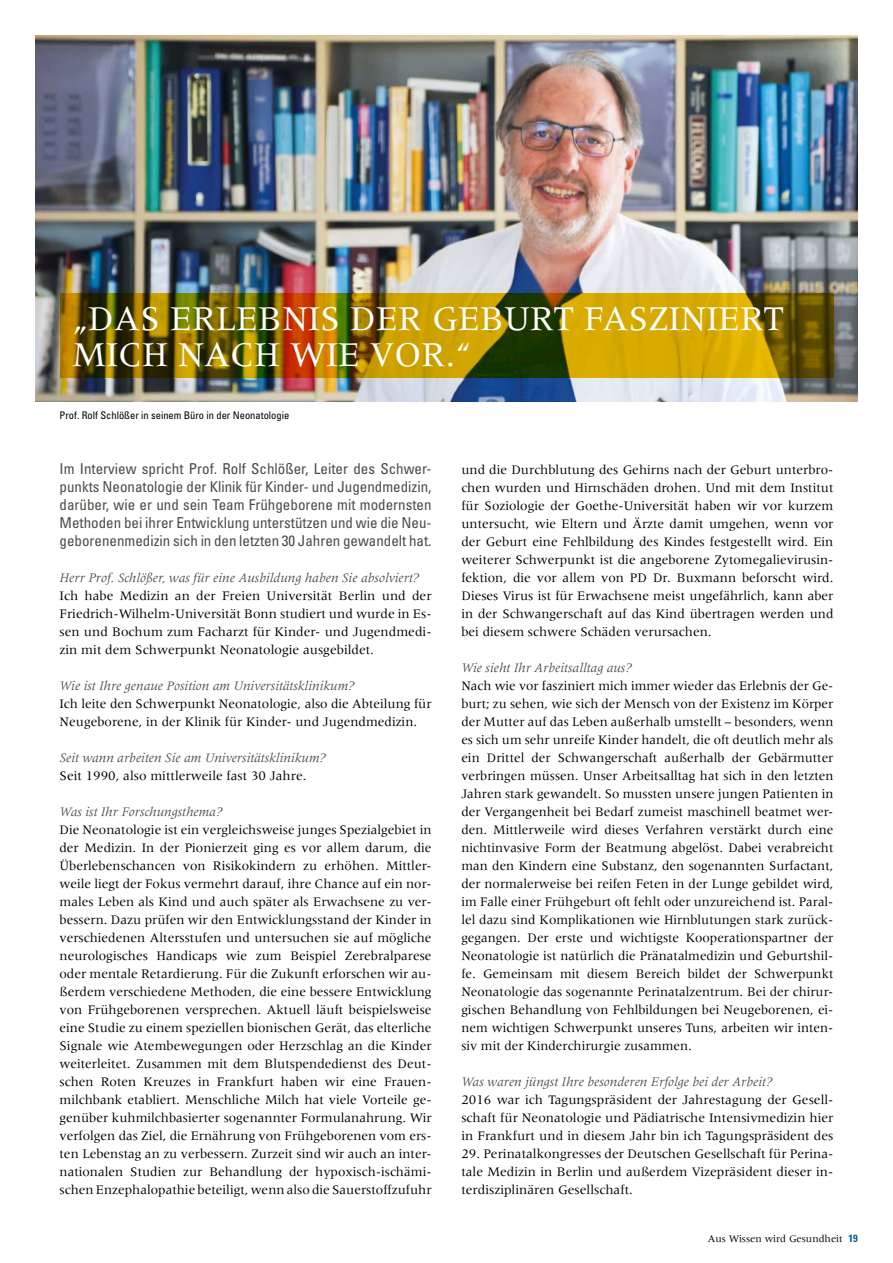
<style>
.page{position:relative;width:893px;height:1263px;background:#fff}
.page>*{position:absolute;margin:0;border:0;box-sizing:border-box;transform-origin:0 0}
.t1{font:36px/36px "Meridien LT Std";color:#fff}
.t2{font:condensed 15px/18px "Univers";color:#4f4a45;text-align:justify}
.t3{font:13.5px/18px "Meridien LT Std";color:#000;text-align:justify}
.t4{font:italic 13.5px "Meridien LT Std";color:#4f4a45}
.t5{font:condensed 10.5px "Univers";color:#000}
.t6{font:10.5px "Meridien LT Std";color:#000}
.s1{font-family:"Univers";font-weight:700;font-stretch:condensed;color:#006293}
</style>
<div class="page">
<img style="left:36px;top:36px;width:821px;height:366px">
<svg style="left:60px;top:294px;width:773px;height:84px;background:#927400"></svg>
<h1 class="t1" style="left:72px;top:300px;width:713px">„DAS ERLEBNIS DER GEBURT FASZINIERT<br>MICH NACH WIE VOR.“</h1>
<p class="t5" style="left:60px;top:409px;width:231px">Prof. Rolf Schlößer in seinem Büro in der Neonatologie</p>
<p class="t2" style="left:60px;top:459px;width:374px">Im Interview spricht Prof. Rolf Schlößer, Leiter des Schwer&shy;punkts Neonatologie der Klinik für Kinder- und Jugendmedizin, darüber, wie er und sein Team Frühgeborene mit modernsten Methoden bei ihrer Entwicklung unterstützen und wie die Neu&shy;geborenenmedizin sich in den letzten 30 Jahren gewandelt hat.</p>
<p class="t4" style="left:60px;top:570px;width:361px">Herr Prof. Schlößer, was für eine Ausbildung haben Sie absolviert?</p>
<p class="t3" style="left:60px;top:586px;width:374px">Ich habe Medizin an der Freien Universität Berlin und der Friedrich-Wilhelm-Universität Bonn studiert und wurde in Es&shy;sen und Bochum zum Facharzt für Kinder- und Jugendmedi&shy;zin mit dem Schwerpunkt Neonatologie ausgebildet.</p>
<p class="t4" style="left:60px;top:678px;width:296px">Wie ist Ihre genaue Position am Universitätsklinikum?</p>
<p class="t3" style="left:60px;top:694px;width:374px">Ich leite den Schwerpunkt Neonatologie, also die Abteilung für<br>Neugeborene, in der Klinik für Kinder- und Jugendmedizin.</p>
<p class="t4" style="left:60px;top:750px;width:267px">Seit wann arbeiten Sie am Universitätsklinikum?</p>
<p class="t3" style="left:60px;top:766px;width:249px">Seit 1990, also mittlerweile fast 30 Jahre.</p>
<p class="t4" style="left:60px;top:804px;width:164px">Was ist Ihr Forschungsthema?</p>
<p class="t3" style="left:60px;top:820px;width:374px">Die Neonatologie ist ein vergleichsweise junges Spezialgebiet in der Medizin. In der Pionierzeit ging es vor allem darum, die Überlebenschancen von Risikokindern zu erhöhen. Mittler&shy;weile liegt der Fokus vermehrt darauf, ihre Chance auf ein nor&shy;males Leben als Kind und auch später als Erwachsene zu ver&shy;bessern. Dazu prüfen wir den Entwicklungsstand der Kinder in verschiedenen Altersstufen und untersuchen sie auf mögliche neurologisches Handicaps wie zum Beispiel Zerebralparese oder mentale Retardierung. Für die Zukunft erforschen wir au&shy;ßerdem verschiedene Methoden, die eine bessere Entwicklung von Frühgeborenen versprechen. Aktuell läuft beispielsweise eine Studie zu einem speziellen bionischen Gerät, das elterliche Signale wie Atembewegungen oder Herzschlag an die Kinder weiterleitet. Zusammen mit dem Blutspendedienst des Deut&shy;schen Roten Kreuzes in Frankfurt haben wir eine Frauen&shy;milchbank etabliert. Menschliche Milch hat viele Vorteile ge&shy;genüber kuhmilchbasierter sogenannter Formulanahrung. Wir verfolgen das Ziel, die Ernährung von Frühgeborenen vom ers&shy;ten Lebenstag an zu verbessern. Zurzeit sind wir auch an inter&shy;nationalen Studien zur Behandlung der hypoxisch-ischämi&shy;schen Enzephalopathie beteiligt, wenn also die Sauerstoffzufuhr</p>
<p class="t3" style="left:461px;top:460px;width:374px">und die Durchblutung des Gehirns nach der Geburt unterbro&shy;chen wurden und Hirnschäden drohen. Und mit dem Institut für Soziologie der Goethe-Universität haben wir vor kurzem untersucht, wie Eltern und Ärzte damit umgehen, wenn vor der Geburt eine Fehlbildung des Kindes festgestellt wird. Ein weiterer Schwerpunkt ist die angeborene Zytomegalievirusin&shy;fektion, die vor allem von PD Dr. Buxmann beforscht wird.<br>Dieses Virus ist für Erwachsene meist ungefährlich, kann aber in der Schwangerschaft auf das Kind übertragen werden und bei diesem schwere Schäden verursachen.</p>
<p class="t4" style="left:461px;top:660px;width:172px">Wie sieht Ihr Arbeitsalltag aus?</p>
<p class="t3" style="left:461px;top:676px;width:374px">Nach wie vor fasziniert mich immer wieder das Erlebnis der Ge&shy;burt; zu sehen, wie sich der Mensch von der Existenz im Körper der Mutter auf das Leben außerhalb umstellt – besonders, wenn es sich um sehr unreife Kinder handelt, die oft deutlich mehr als ein Drittel der Schwangerschaft außerhalb der Gebärmutter verbringen müssen. Unser Arbeitsalltag hat sich in den letzten Jahren stark gewandelt. So mussten unsere jungen Patienten in der Vergangenheit bei Bedarf zumeist maschinell beatmet wer&shy;den. Mittlerweile wird dieses Verfahren verstärkt durch eine nichtinvasive Form der Beatmung abgelöst. Dabei verabreicht man den Kindern eine Substanz, den sogenannten Surfactant, der normalerweise bei reifen Feten in der Lunge gebildet wird, im Falle einer Frühgeburt oft fehlt oder unzureichend ist. Paral&shy;lel dazu sind Komplikationen wie Hirnblutungen stark zurück&shy;gegangen. Der erste und wichtigste Kooperationspartner der Neonatologie ist natürlich die Pränatalmedizin und Geburtshil&shy;fe. Gemeinsam mit diesem Bereich bildet der Schwerpunkt Neonatologie das sogenannte Perinatalzentrum. Bei der chirur&shy;gischen Behandlung von Fehlbildungen bei Neugeborenen, ei&shy;nem wichtigen Schwerpunkt unseres Tuns, arbeiten wir inten&shy;siv mit der Kinderchirurgie zusammen.</p>
<p class="t4" style="left:461px;top:1074px;width:312px">Was waren jüngst Ihre besonderen Erfolge bei der Arbeit?</p>
<p class="t3" style="left:461px;top:1090px;width:374px">2016 war ich Tagungspräsident der Jahrestagung der Gesell&shy;schaft für Neonatologie und Pädiatrische Intensivmedizin hier in Frankfurt und in diesem Jahr bin ich Tagungspräsident des</p>
<p class="t3" style="left:461px;top:1144px;width:374px">29. Perinatalkongresses der Deutschen Gesellschaft für Perina&shy;tale Medizin in Berlin und außerdem Vizepräsident dieser in&shy;terdisziplinären Gesellschaft.</p>
<p class="t6" style="left:708px;top:1232px;width:151px">Aus Wissen wird Gesundheit <span class="s1">19</span></p>
</div>
